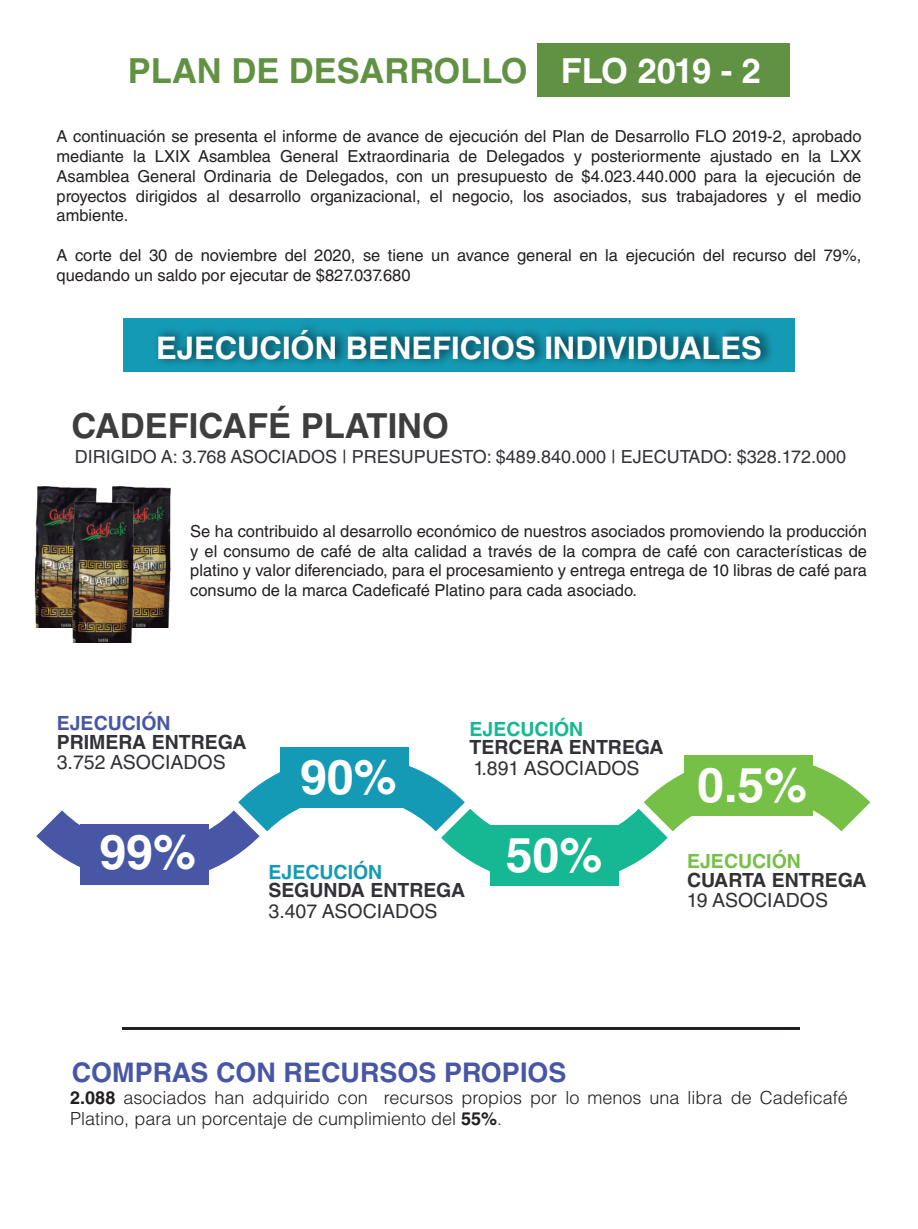
<style>
.page{position:relative;width:918px;height:1229px;background:#fff}
.page>*{position:absolute;margin:0;border:0;box-sizing:border-box;transform-origin:0 0}
.t1{font:700 48.3px "Helvetica LT Std";color:#fff}
.t2{font:700 34.5px "Helvetica LT Std";color:#619243}
.t3{font:700 34.5px "Helvetica LT Std";color:#3e3e3f}
.t4{font:700 31.05px "Helvetica LT Std";color:#fff}
.t5{font:700 27px "Helvetica LT Std";color:#4857a5}
.t6{font:700 19.5px "Helvetica LT Std";color:#333138}
.t7{font:19.5px "Helvetica LT Std";color:#333138}
.t8{font:700 19.5px "Helvetica LT Std";color:#4857a5}
.t9{font:700 19.5px "Helvetica LT Std";color:#159ab5}
.t10{font:700 19.5px "Helvetica LT Std";color:#15b892}
.t11{font:700 19.5px "Helvetica LT Std";color:#76c047}
.t12{font:300 18px/21.6px "Helvetica LT Std";color:#231f20}
.t13{font:18px "Helvetica LT Std";color:#343238}
.t14{font:16.5px/19.8px "Helvetica LT Std";color:#231f20;text-align:justify}
.s1{color:#fff}
.s2{font-weight:700}
</style>
<div class="page">
<div style="left:123px;top:318px;width:672px;height:53px;background:#159ab5"></div>
<img style="left:147px;top:326px;width:632px;height:46px">
<img style="left:34px;top:486px;width:137px;height:141px">
<img style="left:64px;top:493px;width:74px;height:149px">
<hr style="left:123px;top:1027px;width:677px;height:2px;background:#231f20">
<svg style="left:36px;top:765px;width:834px;height:119px"></svg>
<div style="left:80px;top:824px;width:128px;height:60px;background:#4857a5"></div>
<div style="left:280px;top:747px;width:129px;height:61px;background:#159ab5"></div>
<div style="left:490px;top:824px;width:129px;height:61px;background:#15b892"></div>
<div style="left:684px;top:755px;width:129px;height:60px;background:#76c047"></div>
<div style="left:538px;top:44px;width:252px;height:53px;background:#619243"></div>
<h2 class="t2" style="left:128px;top:50px;width:635px">PLAN DE DESARROLLO <span class="s1">FLO 2019 - 2</span></h2>
<p class="t14" style="left:57px;top:126px;width:807px">A continuación se presenta el informe de avance de ejecución del Plan de Desarrollo FLO 2019-2, aprobado mediante la LXIX Asamblea General Extraordinaria de Delegados y posteriormente ajustado en la LXX Asamblea General Ordinaria de Delegados, con un presupuesto de $4.023.440.000 para la ejecución de proyectos dirigidos al desarrollo organizacional, el negocio, los asociados, sus trabajadores y el medio ambiente.</p>
<p class="t14" style="left:57px;top:245px;width:806px">A corte del 30 de noviembre del 2020, se tiene un avance general en la ejecución del recurso del 79%, quedando un saldo por ejecutar de $827.037.680</p>
<h3 class="t4" style="left:156px;top:329px;width:607px">EJECUCIÓN BENEFICIOS INDIVIDUALES</h3>
<h2 class="t3" style="left:72px;top:405px;width:379px">CADEFICAFÉ PLATINO</h2>
<p class="t13" style="left:75px;top:446px;width:773px">DIRIGIDO A: 3.768 ASOCIADOS | PRESUPUESTO: $489.840.000 | EJECUTADO: $328.172.000</p>
<p class="t14" style="left:190px;top:521px;width:678px">Se ha contribuido al desarrollo económico de nuestros asociados promoviendo la producción y el consumo de café de alta calidad a través de la compra de café con características de platino y valor diferenciado, para el procesamiento y entrega entrega de 10 libras de café para consumo de la marca Cadeficafé Platino para cada asociado.</p>
<p class="t8" style="left:57px;top:711px;width:115px">EJECUCIÓN</p>
<p class="t6" style="left:57px;top:729px;width:191px">PRIMERA ENTREGA</p>
<p class="t7" style="left:57px;top:750px;width:171px">3.752 ASOCIADOS</p>
<h1 class="t1" style="left:300px;top:747px;width:98px">90%</h1>
<p class="t10" style="left:470px;top:716px;width:115px">EJECUCIÓN</p>
<p class="t7" style="left:474px;top:756px;width:168px">1.891 ASOCIADOS</p>
<p class="t6" style="left:470px;top:735px;width:196px">TERCERA ENTREGA</p>
<h1 class="t1" style="left:697px;top:755px;width:111px">0.5%</h1>
<h1 class="t1" style="left:99px;top:822px;width:98px">99%</h1>
<p class="t9" style="left:268px;top:859px;width:115px">EJECUCIÓN</p>
<p class="t6" style="left:268px;top:878px;width:198px">SEGUNDA ENTREGA</p>
<p class="t7" style="left:268px;top:899px;width:171px">3.407 ASOCIADOS</p>
<h1 class="t1" style="left:506px;top:825px;width:98px">50%</h1>
<p class="t11" style="left:687px;top:849px;width:115px">EJECUCIÓN</p>
<p class="t7" style="left:687px;top:889px;width:143px">19 ASOCIADOS</p>
<p class="t6" style="left:687px;top:867px;width:181px">CUARTA ENTREGA</p>
<h3 class="t5" style="left:72px;top:1056px;width:496px">COMPRAS CON RECURSOS PROPIOS</h3>
<p class="t12" style="left:70px;top:1086px;width:779px"><span class="s2">2.088</span> asociados han adquirido con recursos propios por lo menos una libra de Cadeficafé<br>Platino, para un porcentaje de cumplimiento del <span class="s2">55%</span>.</p>
</div>
